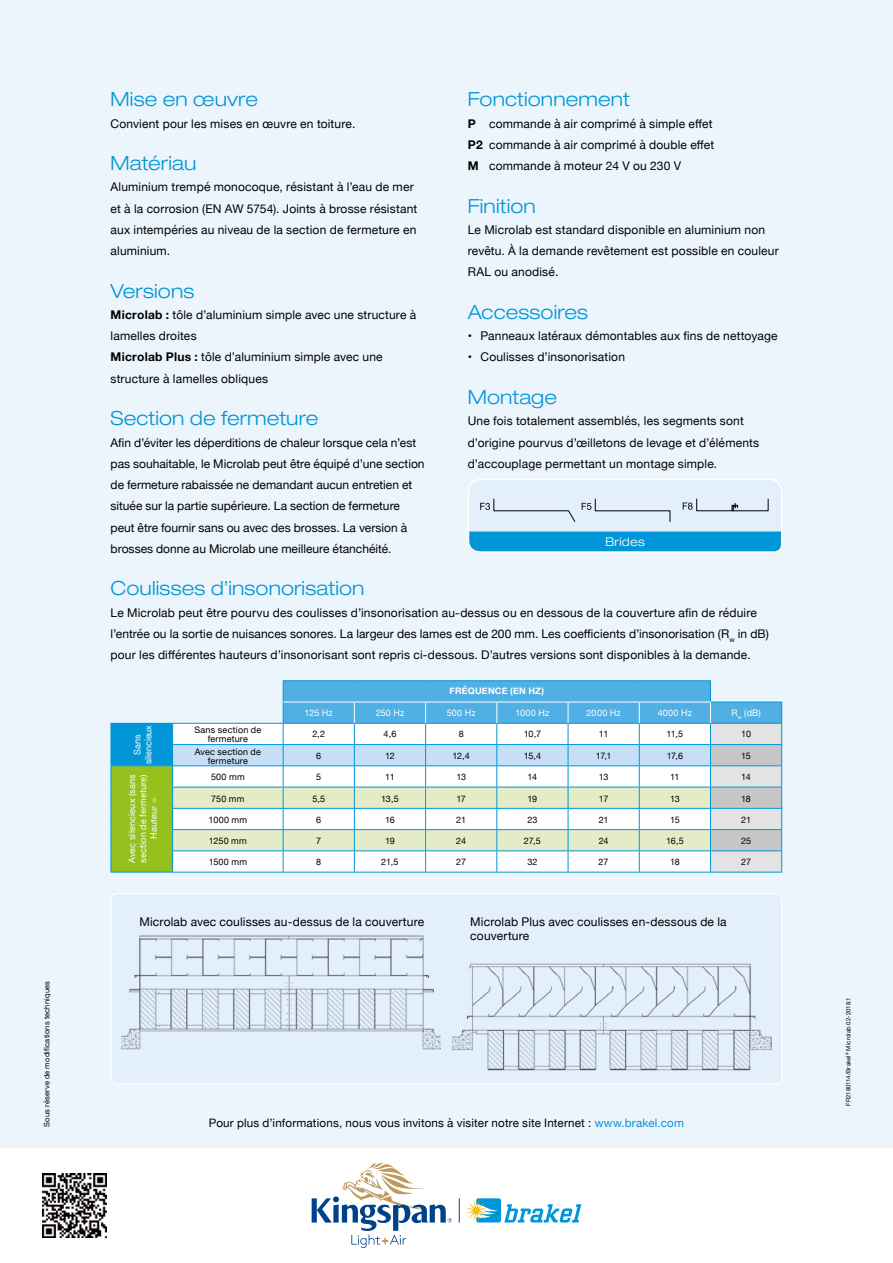
<style>
.page{position:relative;width:893px;height:1263px;background:#fff}
.page>*{position:absolute;margin:0;border:0;box-sizing:border-box;transform-origin:0 0}
.t1{font:300 expanded 19.5px "Helvetica Neue";letter-spacing:.005em;color:#0096d8}
.t2{font:12px/21.3px "Helvetica Neue";letter-spacing:.015em;color:#000}
.t3{font:300 expanded 12px "Helvetica Neue";letter-spacing:.025em;color:#fff}
.t4{font:11.7px "Helvetica Neue";letter-spacing:.015em;color:#000}
.t5{font:9px/9px "Helvetica Neue";letter-spacing:.015em;color:#000;text-align:center}
.t6{font:9px/10.8px "Helvetica Neue";letter-spacing:.02em;color:#fff;text-align:center}
.t7{font:700 9px "Helvetica Neue";letter-spacing:.025em;color:#fff}
.t8{font:9px/10.8px "Helvetica Neue";letter-spacing:-.005em;color:#fff;text-align:center}
.t9{font:7.5px "Helvetica Neue";letter-spacing:.025em;color:#000}
.t10{font:6px "Helvetica Neue";letter-spacing:.025em;color:#000}
.s1{font-weight:700}
.s2{color:#0096d8}
</style>
<div class="page">
<div style="left:0;top:0;width:893px;height:1148px;background:#edf5fc"></div>
<img style="left:43px;top:1174px;width:63px;height:63px">
<svg style="left:312px;top:1163px;width:140px;height:85px"></svg>
<svg style="left:459px;top:1198px;width:122px;height:24px"></svg>
<div style="left:111px;top:893px;width:671px;height:191px;background:#e3effb;border-radius:6px"></div>
<div style="left:111px;top:893px;width:671px;height:191px;border:1px solid #fff;border-radius:6px"></div>
<img style="left:121px;top:935px;width:319px;height:115px">
<img style="left:453px;top:963px;width:319px;height:108px">
<div style="left:468px;top:479px;width:314px;height:73px;background:#e3effb;border-radius:13px"></div>
<svg style="left:480px;top:499px;width:96px;height:23px"></svg>
<svg style="left:582px;top:499px;width:187px;height:23px"></svg>
<div style="left:468px;top:478px;width:314px;height:75px;border:2px solid #fff;border-radius:13px"></div>
<svg style="left:468px;top:530px;width:315px;height:23px;background:#25a4dd"></svg>
<div style="left:111px;top:723px;width:62px;height:43px;background:#0096d8"></div>
<div style="left:111px;top:766px;width:62px;height:106px;background:#95c11f"></div>
<hr style="left:283px;top:680px;width:71px;height:1px;background:#0096d8">
<hr style="left:354px;top:680px;width:72px;height:1px;background:#0096d8">
<hr style="left:426px;top:680px;width:71px;height:1px;background:#0096d8">
<hr style="left:497px;top:680px;width:71px;height:1px;background:#0096d8">
<hr style="left:568px;top:680px;width:71px;height:1px;background:#0096d8">
<hr style="left:639px;top:680px;width:72px;height:1px;background:#0096d8">
<svg style="left:111px;top:765px;width:1px;height:107px"></svg>
<hr style="left:111px;top:872px;width:62px;height:1px;background:#0096d8">
<hr style="left:173px;top:872px;width:110px;height:1px;background:#0096d8">
<hr style="left:283px;top:872px;width:71px;height:1px;background:#0096d8">
<hr style="left:354px;top:872px;width:72px;height:1px;background:#0096d8">
<hr style="left:426px;top:872px;width:71px;height:1px;background:#0096d8">
<hr style="left:497px;top:872px;width:71px;height:1px;background:#0096d8">
<hr style="left:568px;top:872px;width:71px;height:1px;background:#0096d8">
<hr style="left:639px;top:872px;width:71px;height:1px;background:#0096d8">
<hr style="left:710px;top:872px;width:72px;height:1px;background:#0096d8">
<svg style="left:172px;top:681px;width:610px;height:191px;background:#c7e2e9"></svg>
<hr style="left:284px;top:702px;width:70px;height:1px;background:#fff">
<hr style="left:354px;top:702px;width:72px;height:1px;background:#fff">
<hr style="left:426px;top:702px;width:71px;height:1px;background:#fff">
<hr style="left:497px;top:702px;width:71px;height:1px;background:#fff">
<hr style="left:568px;top:702px;width:71px;height:1px;background:#fff">
<hr style="left:639px;top:702px;width:72px;height:1px;background:#fff">
<p class="t9" style="left:42px;top:1127px;width:147px;rotate:-90deg">Sous réserve de modifications techniques</p>
<h1 class="t1" style="left:111px;top:88px;width:149px">Mise en œuvre</h1>
<p class="t2" style="left:111px;top:113px;width:246px">Convient pour les mises en œuvre en toiture.</p>
<h1 class="t1" style="left:111px;top:151px;width:87px">Matériau</h1>
<p class="t2" style="left:111px;top:177px;width:308px">Aluminium trempé monocoque, résistant à l’eau de mer et à la corrosion (EN AW 5754). Joints à brosse résistant aux intempéries au niveau de la section de fermeture en aluminium.</p>
<h1 class="t1" style="left:111px;top:279px;width:85px">Versions</h1>
<p class="t2" style="left:111px;top:305px;width:307px"><span class="s1">Microlab :</span> tôle d’aluminium simple avec une structure à lamelles droites<br><span class="s1">Microlab Plus :</span> tôle d’aluminium simple avec une structure à lamelles obliques</p>
<h1 class="t1" style="left:111px;top:407px;width:209px">Section de fermeture</h1>
<p class="t2" style="left:111px;top:432px;width:316px">Afin d’éviter les déperditions de chaleur lorsque cela n’est pas souhaitable, le Microlab peut être équipé d’une section de fermeture rabaissée ne demandant aucun entretien et située sur la partie supérieure. La section de fermeture peut être fournir sans ou avec des brosses. La version à brosses donne au Microlab une meilleure étanchéité.</p>
<h1 class="t1" style="left:468px;top:88px;width:164px">Fonctionnement</h1>
<p class="t2" style="left:468px;top:113px;width:248px"><span class="s1">P</span> commande à air comprimé à simple effet<br><span class="s1">P2</span> commande à air comprimé à double effet<br><span class="s1">M</span> commande à moteur 24 V ou 230 V</p>
<h1 class="t1" style="left:468px;top:194px;width:70px">Finition</h1>
<p class="t2" style="left:468px;top:220px;width:313px">Le Microlab est standard disponible en aluminium non revêtu. À la demande revêtement est possible en couleur<br>RAL ou anodisé.</p>
<h1 class="t1" style="left:468px;top:300px;width:122px">Accessoires</h1>
<p class="t2" style="left:468px;top:326px;width:311px">• Panneaux latéraux démontables aux fins de nettoyage</p>
<p class="t2" style="left:468px;top:347px;width:159px">• Coulisses d’insonorisation</p>
<h1 class="t1" style="left:468px;top:385px;width:91px">Montage</h1>
<p class="t2" style="left:468px;top:411px;width:293px">Une fois totalement assemblés, les segments sont d’origine pourvus d’œilletons de levage et d’éléments d’accouplage permettant un montage simple.</p>
<p class="t3" style="left:605px;top:534px;width:41px">Brides</p>
<h1 class="t1" style="left:111px;top:577px;width:255px">Coulisses d’insonorisation</h1>
<p class="t2" style="left:111px;top:602px;width:660px">Le Microlab peut être pourvu des coulisses d’insonorisation au-dessus ou en dessous de la couverture afin de réduire l’entrée ou la sortie de nuisances sonores. La largeur des lames est de 200 mm. Les coefficients d’insonorisation (R<sub>w</sub> in dB) pour les différentes hauteurs d’insonorisant sont repris ci-dessous. D’autres versions sont disponibles à la demande.</p>
<p class="t7" style="left:449px;top:684px;width:96px">FRÉQUENCE (EN HZ)</p>
<p class="t6" style="left:305px;top:707px;width:30px">125 Hz</p>
<p class="t6" style="left:376px;top:707px;width:30px">250 Hz</p>
<p class="t6" style="left:447px;top:707px;width:30px">500 Hz</p>
<p class="t6" style="left:515px;top:707px;width:35px">1000 Hz</p>
<p class="t6" style="left:587px;top:707px;width:36px">2000 Hz</p>
<p class="t6" style="left:658px;top:707px;width:36px">4000 Hz</p>
<p class="t6" style="left:731px;top:707px;width:31px">R<sub>w</sub> (dB)</p>
<p class="t8" style="left:133px;top:764px;width:41px;rotate:-90deg">Sans silencieux</p>
<p class="t5" style="left:194px;top:726px;width:68px">Sans section de fermeture</p>
<p class="t5" style="left:312px;top:730px;width:14px">2,2</p>
<p class="t5" style="left:384px;top:730px;width:14px">4,6</p>
<p class="t5" style="left:459px;top:730px;width:7px">8</p>
<p class="t5" style="left:524px;top:730px;width:19px">10,7</p>
<p class="t5" style="left:599px;top:730px;width:11px">11</p>
<p class="t5" style="left:666px;top:730px;width:18px">11,5</p>
<p class="t5" style="left:741px;top:730px;width:11px">10</p>
<p class="t5" style="left:195px;top:747px;width:68px">Avec section de fermeture</p>
<p class="t5" style="left:316px;top:752px;width:7px">6</p>
<p class="t5" style="left:385px;top:752px;width:11px">12</p>
<p class="t5" style="left:453px;top:752px;width:19px">12,4</p>
<p class="t5" style="left:524px;top:752px;width:19px">15,4</p>
<p class="t5" style="left:596px;top:752px;width:17px">17,1</p>
<p class="t5" style="left:667px;top:752px;width:18px">17,6</p>
<p class="t5" style="left:741px;top:752px;width:11px">15</p>
<p class="t6" style="left:127px;top:863px;width:91px;rotate:-90deg">Avec silencieux (sans section de fermeture)<br>Hauteur =</p>
<p class="t5" style="left:211px;top:773px;width:35px">500 mm</p>
<p class="t5" style="left:316px;top:773px;width:7px">5</p>
<p class="t5" style="left:385px;top:773px;width:11px">11</p>
<p class="t5" style="left:456px;top:773px;width:11px">13</p>
<p class="t5" style="left:528px;top:773px;width:11px">14</p>
<p class="t5" style="left:599px;top:773px;width:11px">13</p>
<p class="t5" style="left:670px;top:773px;width:11px">11</p>
<p class="t5" style="left:741px;top:773px;width:11px">14</p>
<p class="t5" style="left:211px;top:794px;width:35px">750 mm</p>
<p class="t5" style="left:312px;top:794px;width:14px">5,5</p>
<p class="t5" style="left:381px;top:794px;width:19px">13,5</p>
<p class="t5" style="left:456px;top:794px;width:11px">17</p>
<p class="t5" style="left:528px;top:794px;width:11px">19</p>
<p class="t5" style="left:599px;top:794px;width:11px">17</p>
<p class="t5" style="left:670px;top:794px;width:11px">13</p>
<p class="t5" style="left:741px;top:794px;width:11px">18</p>
<p class="t5" style="left:209px;top:816px;width:40px">1000 mm</p>
<p class="t5" style="left:316px;top:816px;width:7px">6</p>
<p class="t5" style="left:385px;top:816px;width:11px">16</p>
<p class="t5" style="left:456px;top:816px;width:11px">21</p>
<p class="t5" style="left:527px;top:816px;width:12px">23</p>
<p class="t5" style="left:599px;top:816px;width:11px">21</p>
<p class="t5" style="left:670px;top:816px;width:11px">15</p>
<p class="t5" style="left:741px;top:816px;width:11px">21</p>
<p class="t5" style="left:209px;top:837px;width:40px">1250 mm</p>
<p class="t5" style="left:316px;top:837px;width:7px">7</p>
<p class="t5" style="left:385px;top:837px;width:11px">19</p>
<p class="t5" style="left:456px;top:837px;width:11px">24</p>
<p class="t5" style="left:524px;top:837px;width:18px">27,5</p>
<p class="t5" style="left:599px;top:837px;width:11px">24</p>
<p class="t5" style="left:666px;top:837px;width:19px">16,5</p>
<p class="t5" style="left:741px;top:837px;width:12px">25</p>
<p class="t5" style="left:209px;top:858px;width:40px">1500 mm</p>
<p class="t5" style="left:316px;top:858px;width:7px">8</p>
<p class="t5" style="left:381px;top:858px;width:19px">21,5</p>
<p class="t5" style="left:456px;top:858px;width:12px">27</p>
<p class="t5" style="left:527px;top:858px;width:12px">32</p>
<p class="t5" style="left:599px;top:858px;width:12px">27</p>
<p class="t5" style="left:670px;top:858px;width:11px">18</p>
<p class="t5" style="left:741px;top:858px;width:12px">27</p>
<p class="t2" style="left:139px;top:911px;width:286px">Microlab avec coulisses au-dessus de la couverture</p>
<p class="t2" style="left:470px;top:915px;width:258px;line-height:14.4px">Microlab Plus avec coulisses en-dessous de la couverture</p>
<p class="t4" style="left:209px;top:1114px;width:477px">Pour plus d’informations, nous vous invitons à visiter notre site Internet : <span class="s2">www.brakel.com</span></p>
<p class="t10" style="left:844px;top:1106px;width:110px;rotate:-90deg">FR2180114/Brakel<sup>®</sup> Microlab 02-2018.1</p>
</div>
